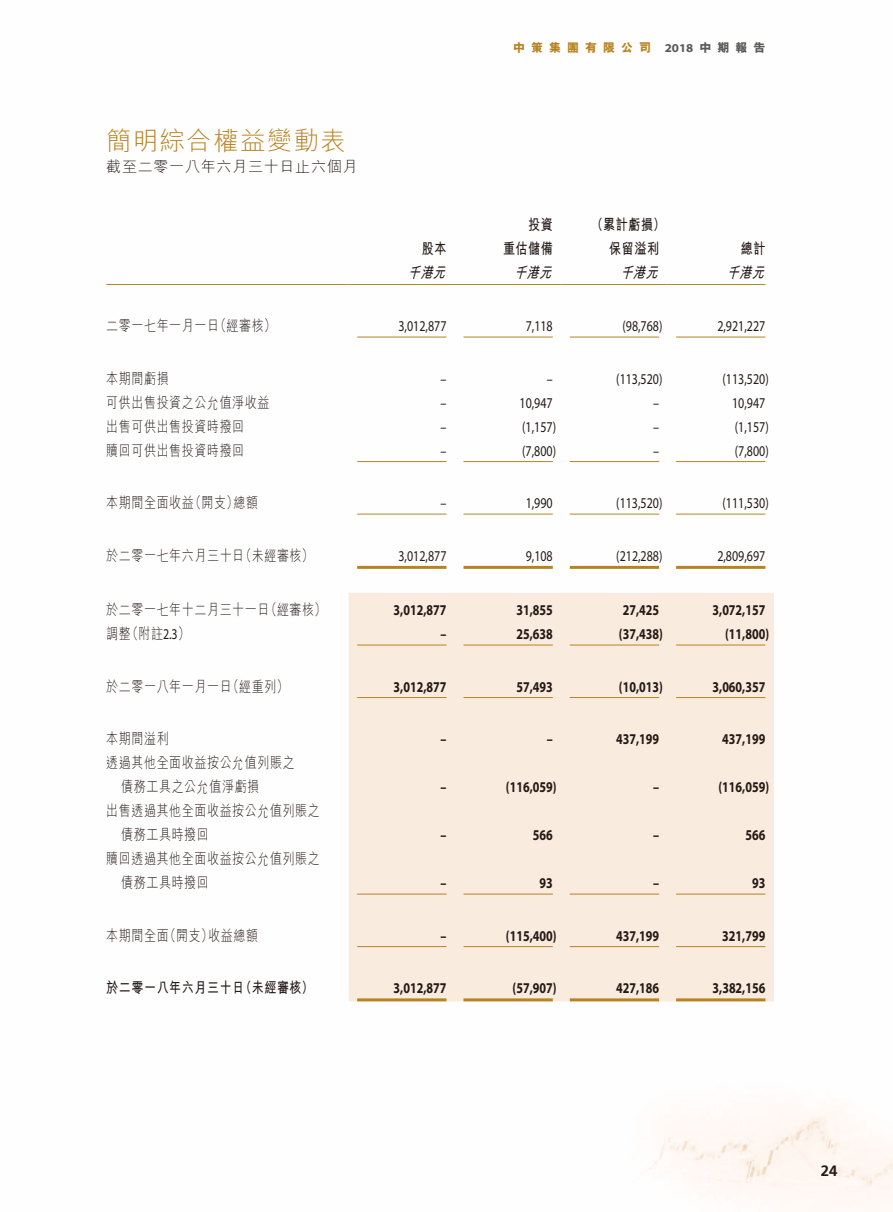
<style>
.page{position:relative;width:893px;height:1212px;background:#fff}
.page>*{position:absolute;margin:0;border:0;box-sizing:border-box;transform-origin:0 0}
.t1{font:300 25.5px "M Hei HK";letter-spacing:.05em;color:#b68322}
.t2{font:300 15px/24px "M Hei HK";letter-spacing:.05em;color:#231916;scale:.8 1}
.t3{font:700 15px "Myriad Pro";color:#231916;scale:.8 1}
.t4{font:15px "Myriad Pro";color:#231916;scale:.8 1}
.t5{font:700 15px/24px "M Hei HK";letter-spacing:.05em;color:#231916;text-align:right;scale:.8 1}
.t6{font:300 15px "M Hei HK";letter-spacing:.05em;color:#231916}
.t7{font:italic 700 15px "M Hei HK";color:#231916;scale:.8 1}
.t8{font:700 15px "Frutiger LT Std";color:#231916}
.t9{font:800 12px "M Hei HK";color:#b68322}
.t10{font:800 12px "M Hei HK";color:#595857}
.t11{font:700 semi-expanded 12px "Myriad Pro";color:#595857}
.s1{font-family:"Myriad Pro";font-weight:400}
</style>
<div class="page">
<img style="left:348px;top:284px;width:545px;height:920px">
<div style="left:349px;top:593px;width:425px;height:408px;background:#f9ebdd"></div>
<hr style="left:106px;top:284px;width:243px;height:1px;background:#b68322">
<hr style="left:349px;top:284px;width:106px;height:1px;background:#b68322">
<hr style="left:455px;top:284px;width:106px;height:1px;background:#b68322">
<hr style="left:561px;top:284px;width:107px;height:1px;background:#b68322">
<hr style="left:668px;top:284px;width:97px;height:1px;background:#b68322">
<hr style="left:357px;top:337px;width:89px;height:1px;background:#b68322">
<hr style="left:463px;top:337px;width:90px;height:1px;background:#b68322">
<hr style="left:570px;top:337px;width:89px;height:1px;background:#b68322">
<hr style="left:676px;top:337px;width:89px;height:1px;background:#b68322">
<hr style="left:357px;top:461px;width:89px;height:1px;background:#b68322">
<hr style="left:463px;top:461px;width:90px;height:1px;background:#b68322">
<hr style="left:570px;top:461px;width:89px;height:1px;background:#b68322">
<hr style="left:676px;top:461px;width:89px;height:1px;background:#b68322">
<hr style="left:357px;top:514px;width:89px;height:1px;background:#b68322">
<hr style="left:463px;top:514px;width:90px;height:1px;background:#b68322">
<hr style="left:570px;top:514px;width:89px;height:1px;background:#b68322">
<hr style="left:676px;top:514px;width:89px;height:1px;background:#b68322">
<hr style="left:357px;top:566px;width:89px;height:3px;background:#b68322">
<hr style="left:463px;top:566px;width:90px;height:3px;background:#b68322">
<hr style="left:570px;top:566px;width:89px;height:3px;background:#b68322">
<hr style="left:676px;top:566px;width:89px;height:3px;background:#b68322">
<hr style="left:357px;top:645px;width:89px;height:1px;background:#b68322">
<hr style="left:463px;top:645px;width:90px;height:1px;background:#b68322">
<hr style="left:570px;top:645px;width:89px;height:1px;background:#b68322">
<hr style="left:676px;top:645px;width:89px;height:1px;background:#b68322">
<hr style="left:357px;top:697px;width:89px;height:1px;background:#b68322">
<hr style="left:463px;top:697px;width:90px;height:1px;background:#b68322">
<hr style="left:570px;top:697px;width:89px;height:1px;background:#b68322">
<hr style="left:676px;top:697px;width:89px;height:1px;background:#b68322">
<hr style="left:357px;top:894px;width:89px;height:1px;background:#b68322">
<hr style="left:463px;top:894px;width:90px;height:1px;background:#b68322">
<hr style="left:570px;top:894px;width:89px;height:1px;background:#b68322">
<hr style="left:676px;top:894px;width:89px;height:1px;background:#b68322">
<hr style="left:357px;top:946px;width:89px;height:1px;background:#b68322">
<hr style="left:463px;top:946px;width:90px;height:1px;background:#b68322">
<hr style="left:570px;top:946px;width:89px;height:1px;background:#b68322">
<hr style="left:676px;top:946px;width:89px;height:1px;background:#b68322">
<hr style="left:357px;top:998px;width:89px;height:3px;background:#b68322">
<hr style="left:463px;top:998px;width:90px;height:3px;background:#b68322">
<hr style="left:570px;top:998px;width:89px;height:3px;background:#b68322">
<hr style="left:676px;top:998px;width:89px;height:3px;background:#b68322">
<p class="t9" style="left:585px;top:39px;width:13px">有</p>
<p class="t9" style="left:531px;top:39px;width:13px">策</p>
<p class="t9" style="left:549px;top:39px;width:13px">集</p>
<p class="t9" style="left:621px;top:39px;width:13px">公</p>
<p class="t9" style="left:513px;top:39px;width:13px">中</p>
<p class="t9" style="left:639px;top:39px;width:13px">司</p>
<p class="t9" style="left:603px;top:39px;width:13px">限</p>
<p class="t9" style="left:567px;top:39px;width:13px">團</p>
<p class="t10" style="left:699px;top:39px;width:67px">中期報告</p>
<p class="t11" style="left:665px;top:40px;width:30px">2018</p>
<h1 class="t1" style="left:106px;top:123px;width:241px">簡明綜合權益變動表</h1>
<p class="t6" style="left:106px;top:156px;width:253px">截至二零一八年六月三十日止六個月</p>
<p class="t5" style="left:422px;top:236px;width:32px">股本</p>
<p class="t5" style="left:503px;top:212px;width:64px">投資<br>重估儲備</p>
<p class="t5" style="left:591px;top:212px;width:94px">（累計虧損(</p>
<p class="t5" style="left:609px;top:236px;width:64px">保留溢利</p>
<p class="t5" style="left:741px;top:236px;width:32px">總計</p>
<p class="t7" style="left:408px;top:262px;width:55px">千港元</p>
<p class="t7" style="left:514px;top:262px;width:55px">千港元</p>
<p class="t7" style="left:620px;top:262px;width:55px">千港元</p>
<p class="t7" style="left:727px;top:262px;width:55px">千港元</p>
<p class="t2" style="left:215px;top:313px;width:78px">（經審核(</p>
<p class="t2" style="left:106px;top:313px;width:143px">二零一七年一月一日</p>
<p class="t4" style="left:398px;top:317px;width:62px">3,012,877</p>
<p class="t4" style="left:526px;top:317px;width:35px">7,118</p>
<p class="t4" style="left:622px;top:317px;width:52px">)98,768(</p>
<p class="t4" style="left:717px;top:317px;width:62px">2,921,227</p>
<p class="t2" style="left:106px;top:365px;width:79px">本期間虧損</p>
<p class="t4" style="left:440px;top:369px;width:9px">–</p>
<p class="t4" style="left:547px;top:369px;width:9px">–</p>
<p class="t4" style="left:616px;top:369px;width:59px">)113,520(</p>
<p class="t4" style="left:723px;top:369px;width:59px">)113,520(</p>
<p class="t2" style="left:106px;top:389px;width:206px">可供出售投資之公允值淨收益</p>
<p class="t4" style="left:440px;top:393px;width:9px">–</p>
<p class="t4" style="left:519px;top:393px;width:43px">10,947</p>
<p class="t4" style="left:653px;top:393px;width:9px">–</p>
<p class="t4" style="left:732px;top:393px;width:43px">10,947</p>
<p class="t2" style="left:106px;top:413px;width:174px">出售可供出售投資時撥回</p>
<p class="t4" style="left:440px;top:417px;width:9px">–</p>
<p class="t4" style="left:522px;top:417px;width:44px">)1,157(</p>
<p class="t4" style="left:653px;top:417px;width:9px">–</p>
<p class="t4" style="left:735px;top:417px;width:44px">)1,157(</p>
<p class="t2" style="left:106px;top:437px;width:174px">贖回可供出售投資時撥回</p>
<p class="t4" style="left:440px;top:441px;width:9px">–</p>
<p class="t4" style="left:522px;top:441px;width:44px">)7,800(</p>
<p class="t4" style="left:653px;top:441px;width:9px">–</p>
<p class="t4" style="left:735px;top:441px;width:44px">)7,800(</p>
<p class="t2" style="left:189px;top:490px;width:62px">（開支）</p>
<p class="t2" style="left:106px;top:490px;width:111px">本期間全面收益</p>
<p class="t2" style="left:233px;top:490px;width:32px">總額</p>
<p class="t4" style="left:440px;top:494px;width:9px">–</p>
<p class="t4" style="left:526px;top:494px;width:35px">1,990</p>
<p class="t4" style="left:616px;top:494px;width:59px">)113,520(</p>
<p class="t4" style="left:723px;top:494px;width:59px">)111,530(</p>
<p class="t2" style="left:240px;top:542px;width:94px">（未經審核(</p>
<p class="t2" style="left:106px;top:542px;width:174px">於二零一七年六月三十日</p>
<p class="t4" style="left:398px;top:546px;width:62px">3,012,877</p>
<p class="t4" style="left:526px;top:546px;width:35px">9,108</p>
<p class="t4" style="left:616px;top:546px;width:59px">)212,288(</p>
<p class="t4" style="left:717px;top:546px;width:62px">2,809,697</p>
<p class="t2" style="left:265px;top:597px;width:78px">（經審核(</p>
<p class="t2" style="left:106px;top:597px;width:206px">於二零一七年十二月三十一日</p>
<p class="t3" style="left:394px;top:600px;width:68px">3,012,877</p>
<p class="t3" style="left:516px;top:600px;width:47px">31,855</p>
<p class="t3" style="left:623px;top:600px;width:47px">27,425</p>
<p class="t3" style="left:712px;top:600px;width:68px">3,072,157</p>
<p class="t2" style="left:126px;top:621px;width:81px">（附註<span class="s1">2.3</span>(</p>
<p class="t2" style="left:106px;top:621px;width:32px">調整</p>
<p class="t3" style="left:440px;top:624px;width:9px">–</p>
<p class="t3" style="left:516px;top:624px;width:47px">25,638</p>
<p class="t3" style="left:619px;top:624px;width:56px">)37,438(</p>
<p class="t3" style="left:725px;top:624px;width:56px">)11,800(</p>
<p class="t2" style="left:227px;top:673px;width:78px">（經重列(</p>
<p class="t2" style="left:106px;top:673px;width:158px">於二零一八年一月一日</p>
<p class="t3" style="left:394px;top:677px;width:68px">3,012,877</p>
<p class="t3" style="left:516px;top:677px;width:47px">57,493</p>
<p class="t3" style="left:619px;top:677px;width:56px">)10,013(</p>
<p class="t3" style="left:712px;top:677px;width:68px">3,060,357</p>
<p class="t2" style="left:106px;top:726px;width:237px">本期間溢利<br>透過其他全面收益按公允值列賬之</p>
<p class="t3" style="left:440px;top:729px;width:9px">–</p>
<p class="t3" style="left:547px;top:729px;width:9px">–</p>
<p class="t3" style="left:616px;top:729px;width:55px">437,199</p>
<p class="t3" style="left:722px;top:729px;width:55px">437,199</p>
<p class="t2" style="left:106px;top:774px;width:269px;text-indent:15px">債務工具之公允值淨虧損<br>出售透過其他全面收益按公允值列賬之</p>
<p class="t3" style="left:440px;top:777px;width:9px">–</p>
<p class="t3" style="left:506px;top:777px;width:65px">)116,059(</p>
<p class="t3" style="left:653px;top:777px;width:9px">–</p>
<p class="t3" style="left:718px;top:777px;width:65px">)116,059(</p>
<p class="t2" style="left:106px;top:822px;width:269px;text-indent:15px">債務工具時撥回<br>贖回透過其他全面收益按公允值列賬之</p>
<p class="t3" style="left:440px;top:825px;width:9px">–</p>
<p class="t3" style="left:533px;top:825px;width:26px">566</p>
<p class="t3" style="left:653px;top:825px;width:9px">–</p>
<p class="t3" style="left:745px;top:825px;width:26px">566</p>
<p class="t2" style="left:121px;top:870px;width:111px">債務工具時撥回</p>
<p class="t3" style="left:440px;top:873px;width:9px">–</p>
<p class="t3" style="left:539px;top:873px;width:18px">93</p>
<p class="t3" style="left:653px;top:873px;width:9px">–</p>
<p class="t3" style="left:752px;top:873px;width:18px">93</p>
<p class="t2" style="left:164px;top:922px;width:62px">（開支）</p>
<p class="t2" style="left:208px;top:922px;width:64px">收益總額</p>
<p class="t2" style="left:106px;top:922px;width:79px">本期間全面</p>
<p class="t3" style="left:440px;top:926px;width:9px">–</p>
<p class="t3" style="left:506px;top:926px;width:65px">)115,400(</p>
<p class="t3" style="left:616px;top:926px;width:55px">437,199</p>
<p class="t3" style="left:722px;top:926px;width:55px">321,799</p>
<p class="t5" style="left:240px;top:974px;width:94px">（未經審核(</p>
<p class="t5" style="left:106px;top:974px;width:174px">於二零一八年六月三十日</p>
<p class="t3" style="left:394px;top:978px;width:68px">3,012,877</p>
<p class="t3" style="left:513px;top:978px;width:56px">)57,907(</p>
<p class="t3" style="left:616px;top:978px;width:55px">427,186</p>
<p class="t3" style="left:712px;top:978px;width:68px">3,382,156</p>
<p class="t8" style="left:821px;top:1161px;width:18px">24</p>
</div>
